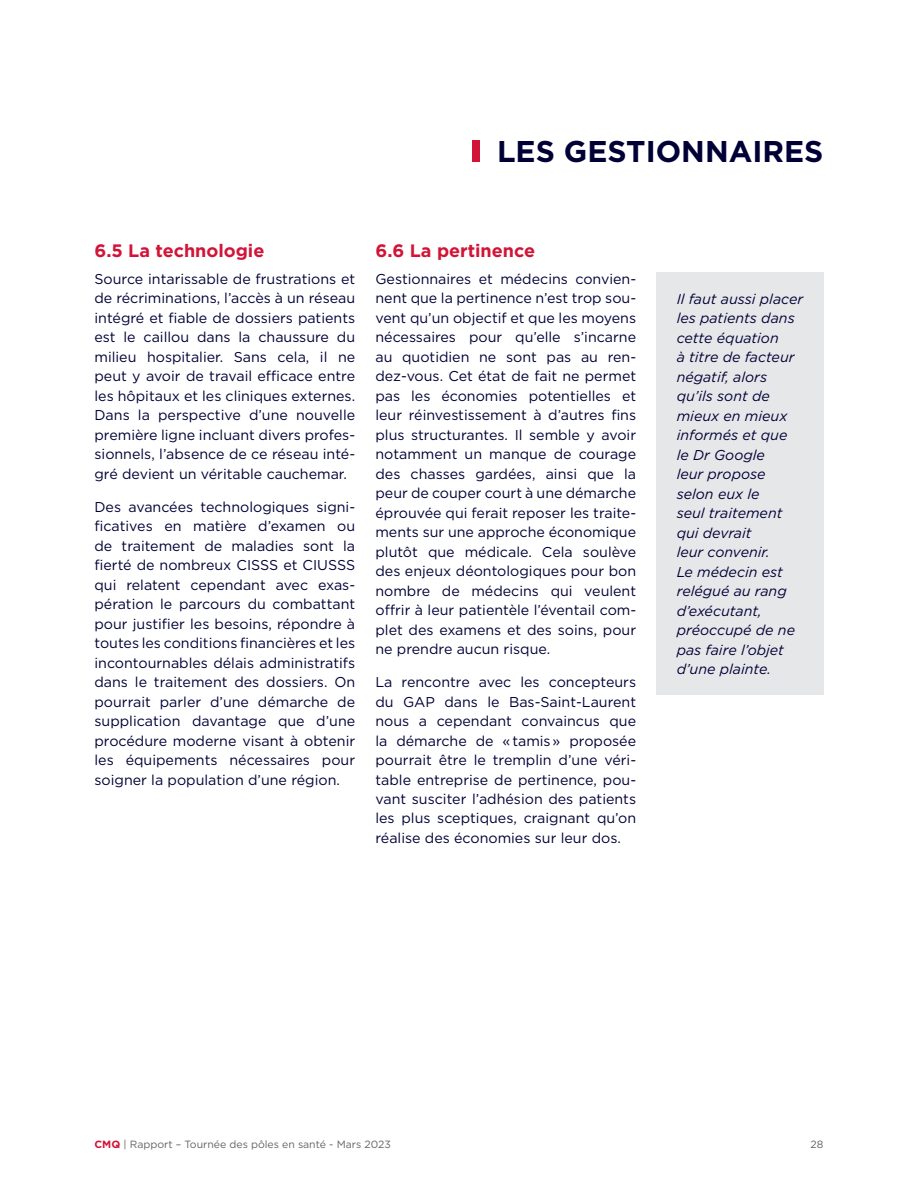
<style>
.page{position:relative;width:918px;height:1188px;background:#fff}
.page>*{position:absolute;margin:0;border:0;box-sizing:border-box;transform-origin:0 0}
.t1{font:700 30px "Gotham";color:#000036}
.t2{font:700 18px "Gotham";color:#d21437}
.t3{font:14.25px/19.5px "Gotham";color:#000036;text-align:justify}
.t4{font:italic 14.25px/19.5px "Gotham";color:#000036}
.t5{font:10.5px "Gotham";color:#636466}
.s1{font-weight:700;color:#d21437}
</style>
<div class="page">
<div style="left:472px;top:141px;width:7px;height:21px;background:#d21437"></div>
<div style="left:656px;top:272px;width:168px;height:423px;background:#e6e7e8"></div>
<h1 class="t1" style="left:497px;top:131px;width:328px">LES GESTIONNAIRES</h1>
<p class="t2" style="left:94px;top:239px;width:171px">6.5 La technologie</p>
<p class="t3" style="left:94px;top:269px;width:262px">Source intarissable de frustrations et de récriminations, l’accès à un réseau intégré et fiable de dossiers patients est le caillou dans la chaussure du milieu hospitalier. Sans cela, il ne peut y avoir de travail efficace entre les hôpitaux et les cliniques externes.<br>Dans la perspective d’une nouvelle première ligne incluant divers profes&shy;sionnels, l’absence de ce réseau inté&shy;gré devient un véritable cauchemar.</p>
<p class="t3" style="left:94px;top:496px;width:262px">Des avancées technologiques signi&shy;ficatives en matière d’examen ou de traitement de maladies sont la fierté de nombreux CISSS et CIUSSS qui relatent cependant avec exas&shy;pération le parcours du combattant pour justifier les besoins, répondre à toutes les conditions financières et les incontournables délais administratifs dans le traitement des dossiers. On pourrait parler d’une démarche de supplication davantage que d’une procédure moderne visant à obtenir les équipements nécessaires pour soigner la population d’une région.</p>
<p class="t2" style="left:375px;top:239px;width:161px">6.6 La pertinence</p>
<p class="t3" style="left:375px;top:269px;width:262px">Gestionnaires et médecins convien&shy;nent que la pertinence n’est trop sou&shy;vent qu’un objectif et que les moyens nécessaires pour qu’elle s’incarne au quotidien ne sont pas au ren&shy;dez-vous. Cet état de fait ne permet pas les économies potentielles et leur réinvestissement à d’autres fins plus structurantes. Il semble y avoir notamment un manque de courage des chasses gardées, ainsi que la peur de couper court à une démarche éprouvée qui ferait reposer les traite&shy;ments sur une approche économique plutôt que médicale. Cela soulève des enjeux déontologiques pour bon nombre de médecins qui veulent offrir à leur patientèle l’éventail com&shy;plet des examens et des soins, pour ne prendre aucun risque.</p>
<p class="t3" style="left:375px;top:672px;width:262px">La rencontre avec les concepteurs du GAP dans le Bas-Saint-Laurent nous a cependant convaincus que la démarche de « tamis » proposée pourrait être le tremplin d’une véri&shy;table entreprise de pertinence, pou&shy;vant susciter l’adhésion des patients les plus sceptiques, craignant qu’on réalise des économies sur leur dos.</p>
<p class="t4" style="left:677px;top:289px;width:128px">Il faut aussi placer les patients dans cette équation<br>à titre de facteur négatif, alors qu’ils sont de mieux en mieux informés et que<br>le Dr Google<br>leur propose selon eux le<br>seul traitement qui devrait<br>leur convenir.<br>Le médecin est relégué au rang d’exécutant, préoccupé de ne pas faire l’objet d’une plainte.</p>
<p class="t5" style="left:94px;top:1137px;width:298px"><span class="s1">CMQ</span> | Rapport – Tournée des pôles en santé - Mars 2023</p>
<p class="t5" style="left:811px;top:1137px;width:14px">28</p>
</div>
